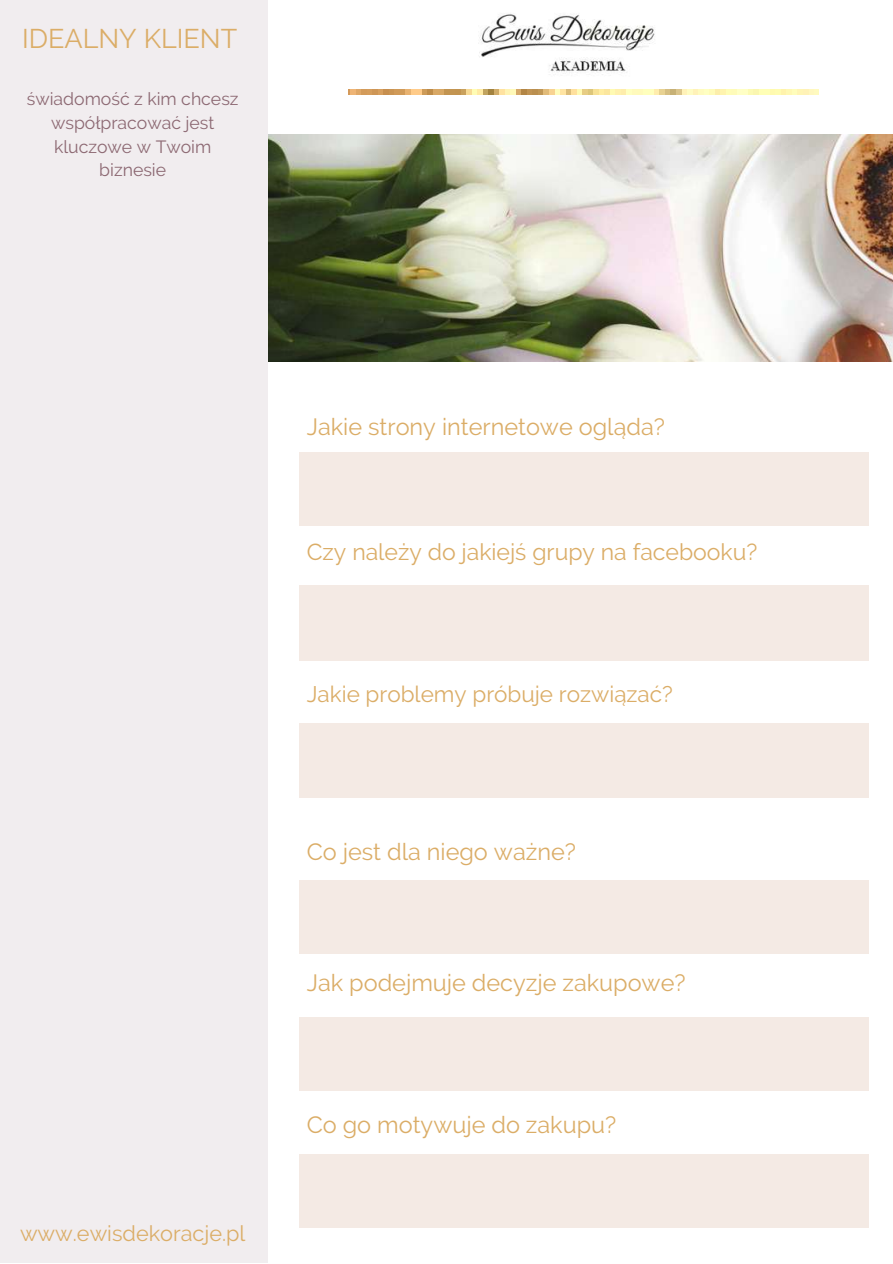
<style>
.page{position:relative;width:893px;height:1264px;background:#fff}
.page>*{position:absolute;margin:0;border:0;box-sizing:border-box;transform-origin:0 0}
.t1{font:27px "Raleway";color:#dbad67}
.t2{font:23.4px "Raleway";color:#dbad67}
.t3{font:22.95px "Raleway";color:#dbad67}
.t4{font:22.5px "Raleway";color:#dbad67}
.t5{font:21.6px "Raleway";color:#dbad67}
.t6{font:17.7px/23.5px "Raleway";color:#8c6872;text-align:center}
</style>
<div class="page">
<div style="left:299px;top:585px;width:569px;height:75px;background:#f4eae4"></div>
<div style="left:299px;top:880px;width:569px;height:73px;background:#f4eae4"></div>
<img style="left:267px;top:135px;width:625px;height:227px">
<div style="left:0;top:0;width:267px;height:1262px;background:#f1edef"></div>
<div style="left:299px;top:723px;width:569px;height:75px;background:#f4eae4"></div>
<div style="left:299px;top:1017px;width:569px;height:73px;background:#f4eae4"></div>
<div style="left:299px;top:1154px;width:569px;height:73px;background:#f4eae4"></div>
<img style="left:349px;top:89px;width:469px;height:6px">
<img style="left:478px;top:14px;width:177px;height:61px">
<div style="left:299px;top:452px;width:569px;height:73px;background:#f4eae4"></div>
<p class="t1" style="left:22px;top:23px;width:217px">IDEALNY KLIENT</p>
<p class="t6" style="left:27px;top:87px;width:213px">świadomość z kim chcesz współpracować jest kluczowe w Twoim biznesie</p>
<p class="t5" style="left:20px;top:1220px;width:227px">www.ewisdekoracje.pl</p>
<p class="t2" style="left:307px;top:413px;width:360px">Jakie strony internetowe ogląda?</p>
<p class="t3" style="left:307px;top:538px;width:452px">Czy należy do jakiejś grupy na facebooku?</p>
<p class="t4" style="left:307px;top:681px;width:367px">Jakie problemy próbuje rozwiązać?</p>
<p class="t2" style="left:307px;top:838px;width:271px">Co jest dla niego ważne?</p>
<p class="t2" style="left:307px;top:968px;width:380px">Jak podejmuje decyzje zakupowe?</p>
<p class="t2" style="left:307px;top:1111px;width:311px">Co go motywuje do zakupu?</p>
</div>
